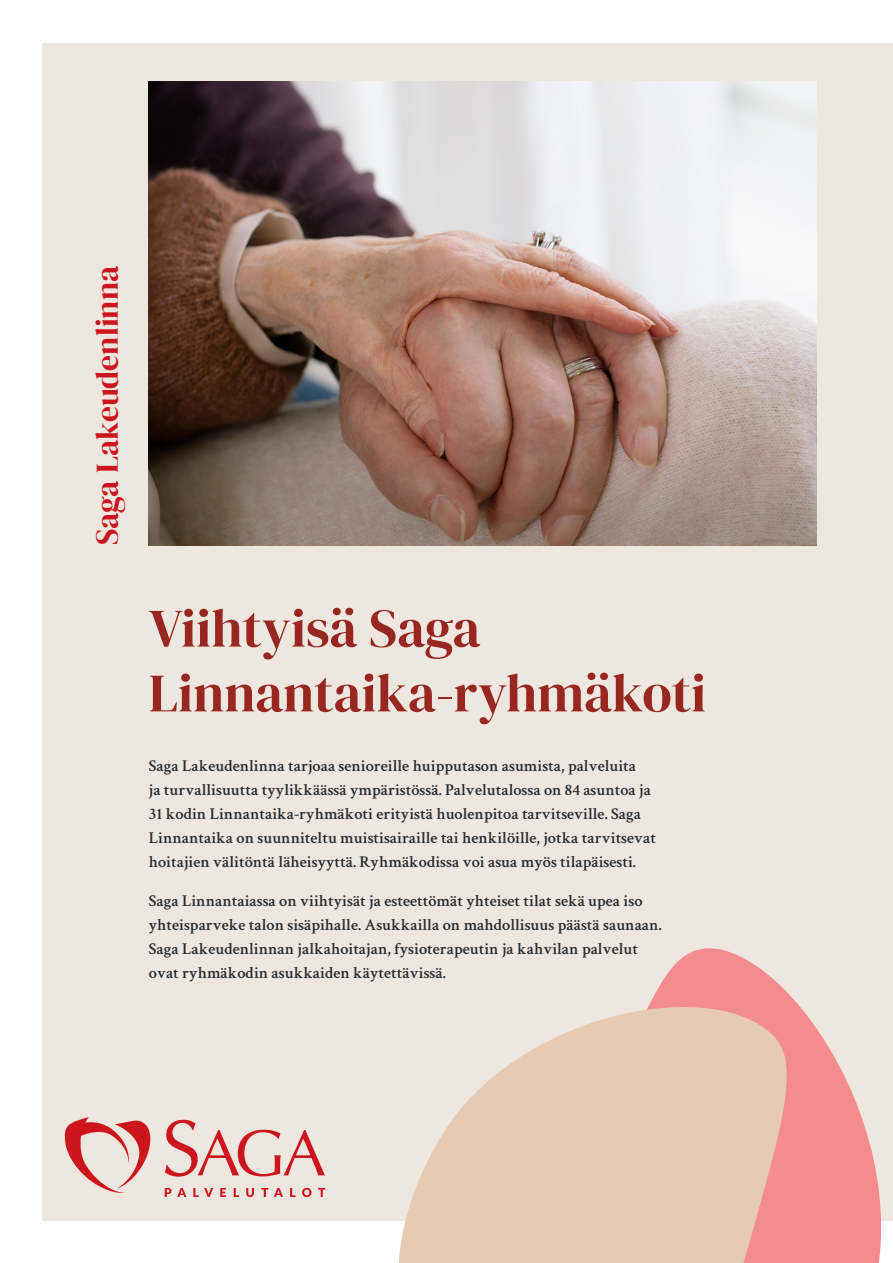
<style>
.page{position:relative;width:893px;height:1263px;background:#fff}
.page>*{position:absolute;margin:0;border:0;box-sizing:border-box;transform-origin:0 0}
.t1{font:54px/64.8px "DM Serif Display";color:#972720}
.t2{font:31.5px "DM Serif Display";color:#cd151d}
.t3{font:600 16.5px/24px "Crimson Text";color:#262b2d}
</style>
<div class="page">
<div style="left:43px;top:43px;width:850px;height:1177px;background:#eee7e0"></div>
<img style="left:149px;top:81px;width:667px;height:464px">
<svg style="left:328px;top:948px;width:565px;height:315px"></svg>
<svg style="left:359px;top:979px;width:440px;height:284px;fill:#e6cab1"></svg>
<svg style="left:65px;top:1117px;width:86px;height:76px"></svg>
<svg style="left:165px;top:1120px;width:167px;height:58px"></svg>
<svg style="left:165px;top:1188px;width:168px;height:10px"></svg>
<p class="t2" style="left:89px;top:545px;width:281px;rotate:-90deg">Saga Lakeudenlinna</p>
<p class="t1" style="left:149px;top:596px;width:559px">Viihtyisä Saga<br>Linnantaika-ryhmäkoti</p>
<p class="t3" style="left:149px;top:752px;width:509px">Saga Lakeudenlinna tarjoaa senioreille huipputason asumista, palveluita<br>ja turvallisuutta tyylikkäässä ympäristössä. Palvelutalossa on 84 asuntoa ja 31 kodin Linnantaika-ryhmäkoti erityistä huolenpitoa tarvitseville. Saga Linnantaika on suunniteltu muistisairaille tai henkilöille, jotka tarvitsevat hoitajien välitöntä läheisyyttä. Ryhmäkodissa voi asua myös tilapäisesti.</p>
<p class="t3" style="left:149px;top:887px;width:514px">Saga Linnantaiassa on viihtyisät ja esteettömät yhteiset tilat sekä upea iso yhteisparveke talon sisäpihalle. Asukkailla on mahdollisuus päästä saunaan.<br>Saga Lakeudenlinnan jalkahoitajan, fysioterapeutin ja kahvilan palvelut ovat ryhmäkodin asukkaiden käytettävissä.</p>
</div>
